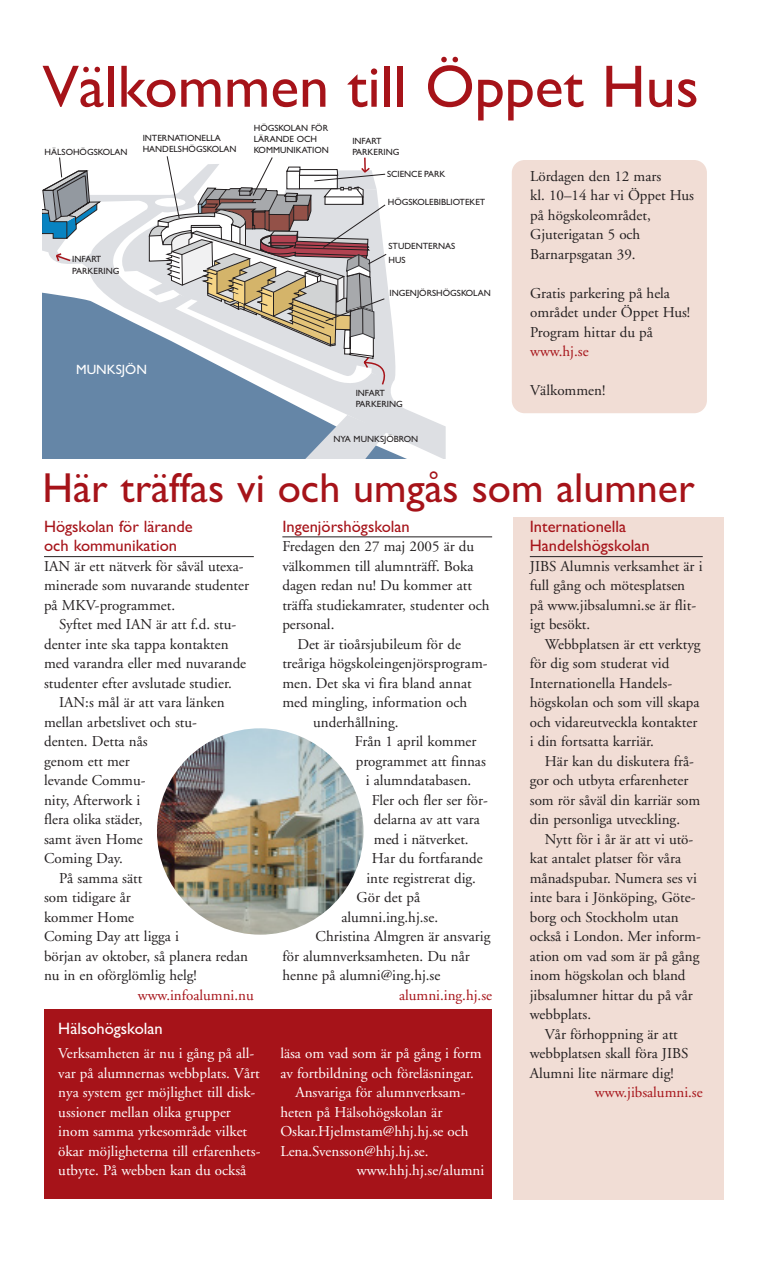
<style>
.page{position:relative;width:766px;height:1263px;background:#fff}
.page>*{position:absolute;margin:0;border:0;box-sizing:border-box;transform-origin:0 0}
.t1{font:60px "Gill Sans";color:#a61319}
.t2{font:42px "Gill Sans";color:#a61319}
.t3{font:16.5px/19.5px "Gill Sans";color:#a61319}
.t4{font:16.5px "Gill Sans";color:#fff}
.t5{font:15px/19.5px "Adobe Garamond";color:#231f20}
.t6{font:15px/19.5px "Adobe Garamond";color:#fff}
.t7{font:15px "Adobe Garamond";color:#a61319}
.t8{font:13.5px "Gill Sans";color:#fff}
.t9{font:9px/10.8px "Gill Sans";color:#231f20}
</style>
<div class="page">
<div style="left:513px;top:517px;width:210px;height:682px;background:#f1ddd5"></div>
<div style="left:45px;top:1009px;width:447px;height:190px;background:#a61319"></div>
<hr style="left:282px;top:537px;width:210px;height:1px;background:#231f20">
<hr style="left:44px;top:556px;width:210px;height:1px;background:#231f20">
<hr style="left:529px;top:556px;width:173px;height:1px;background:#231f20">
<img style="left:157px;top:728px;width:206px;height:207px;border-radius:50%">
<div style="left:43px;top:293px;width:45px;height:166px;background:#6586a7"></div>
<svg style="left:88px;top:195px;width:357px;height:264px"></svg>
<svg style="left:43px;top:157px;width:57px;height:112px"></svg>
<div style="left:511px;top:160px;width:195px;height:253px;background:#f1ddd5;border-radius:13px"></div>
<svg style="left:149px;top:156px;width:244px;height:230px"></svg>
<h1 class="t1" style="left:43px;top:66px;width:657px">Välkommen till Öppet Hus</h1>
<p class="t9" style="left:45px;top:148px;width:84px">HÄLSOHÖGSKOLAN</p>
<p class="t9" style="left:143px;top:134px;width:95px">INTERNATIONELLA<br>HANDELSHÖGSKOLAN</p>
<p class="t9" style="left:254px;top:124px;width:77px">HÖGSKOLAN FÖR<br>LÄRANDE OCH<br>KOMMUNIKATION</p>
<p class="t9" style="left:72px;top:254px;width:49px;line-height:12px">INFART<br>PARKERING</p>
<p class="t9" style="left:352px;top:136px;width:49px">INFART<br>PARKERING</p>
<p class="t9" style="left:387px;top:169px;width:60px">SCIENCE PARK</p>
<p class="t9" style="left:387px;top:198px;width:99px">HÖGSKOLEBIBLIOTEKET</p>
<p class="t9" style="left:388px;top:240px;width:68px;line-height:13.5px">STUDENTERNAS<br>HUS</p>
<p class="t9" style="left:389px;top:288px;width:103px">INGENJÖRSHÖGSKOLAN</p>
<p class="t8" style="left:76px;top:365px;width:72px">MUNKSJÖN</p>
<p class="t9" style="left:355px;top:389px;width:49px">INFART<br>PARKERING</p>
<p class="t9" style="left:333px;top:435px;width:86px">NYA MUNKSJÖBRON</p>
<p class="t5" style="left:530px;top:168px;width:165px">Lördagen den 12 mars<br>kl. 10–14 har vi Öppet Hus på högskoleområdet,<br>Gjuterigatan 5 och<br>Barnarpsgatan 39.</p>
<p class="t5" style="left:530px;top:285px;width:161px">Gratis parkering på hela området under Öppet Hus!<br>Program hittar du på</p>
<p class="t7" style="left:530px;top:345px;width:60px">www.hj.se</p>
<p class="t5" style="left:530px;top:382px;width:77px">Välkommen!</p>
<h2 class="t2" style="left:43px;top:473px;width:653px">Här träffas vi och umgås som alumner</h2>
<p class="t3" style="left:44px;top:518px;width:150px">Högskolan för lärande och kommunikation</p>
<p class="t5" style="left:44px;top:558px;width:206px">IAN är ett nätverk för såväl utexa&shy;minerade som nuvarande studenter på MKV-programmet.</p>
<p class="t5" style="left:59px;top:616px;width:178px">Syftet med IAN är att f.d. stu-</p>
<p class="t5" style="left:44px;top:636px;width:186px">denter inte ska tappa kontakten</p>
<p class="t5" style="left:44px;top:655px;width:204px">med varandra eller med nuvarande</p>
<p class="t5" style="left:44px;top:675px;width:189px">studenter efter avslutade studier.</p>
<p class="t5" style="left:59px;top:694px;width:167px">IAN:s mål är att vara länken</p>
<p class="t5" style="left:44px;top:714px;width:154px">mellan arbetslivet och stu-</p>
<p class="t5" style="left:44px;top:733px;width:105px">denten. Detta nås</p>
<p class="t5" style="left:44px;top:753px;width:87px">genom ett mer</p>
<p class="t5" style="left:44px;top:772px;width:103px">levande Commu-</p>
<p class="t5" style="left:44px;top:792px;width:98px">nity, Afterwork i</p>
<p class="t5" style="left:44px;top:811px;width:100px">flera olika städer,</p>
<p class="t5" style="left:44px;top:831px;width:100px">samt även Home</p>
<p class="t5" style="left:44px;top:850px;width:80px">Coming Day.</p>
<p class="t5" style="left:59px;top:870px;width:85px">På samma sätt</p>
<p class="t5" style="left:44px;top:889px;width:88px">som tidigare år</p>
<p class="t5" style="left:44px;top:909px;width:92px">kommer Home</p>
<p class="t5" style="left:44px;top:928px;width:136px">Coming Day att ligga i</p>
<p class="t5" style="left:44px;top:948px;width:205px">början av oktober, så planera redan</p>
<p class="t5" style="left:44px;top:967px;width:154px">nu in en oförglömlig helg!</p>
<p class="t7" style="left:138px;top:989px;width:117px">www.infoalumni.nu</p>
<p class="t4" style="left:58px;top:1022px;width:106px">Hälsohögskolan</p>
<p class="t3" style="left:282px;top:518px;width:129px">Ingenjörshögskolan</p>
<p class="t5" style="left:282px;top:538px;width:193px">Fredagen den 27 maj 2005 är du</p>
<p class="t5" style="left:282px;top:558px;width:193px">välkommen till alumnträff. Boka</p>
<p class="t5" style="left:282px;top:577px;width:191px">dagen redan nu! Du kommer att</p>
<p class="t5" style="left:282px;top:597px;width:208px">träffa studiekamrater, studenter och</p>
<p class="t5" style="left:282px;top:616px;width:54px">personal.</p>
<p class="t5" style="left:297px;top:636px;width:165px">Det är tioårsjubileum för de</p>
<p class="t5" style="left:282px;top:655px;width:207px">treåriga högskoleingenjörsprogram-</p>
<p class="t5" style="left:282px;top:675px;width:191px">men. Det ska vi fira bland annat</p>
<p class="t5" style="left:282px;top:694px;width:186px">med mingling, information och</p>
<p class="t5" style="left:313px;top:714px;width:87px">underhållning.</p>
<p class="t5" style="left:355px;top:733px;width:123px">Från 1 april kommer</p>
<p class="t5" style="left:355px;top:753px;width:132px">programmet att finnas</p>
<p class="t5" style="left:366px;top:772px;width:107px">i alumndatabasen.</p>
<p class="t5" style="left:371px;top:792px;width:118px">Fler och fler ser för-</p>
<p class="t5" style="left:374px;top:811px;width:107px">delarna av att vara</p>
<p class="t5" style="left:374px;top:831px;width:96px">med i nätverket.</p>
<p class="t5" style="left:372px;top:850px;width:112px">Har du fortfarande</p>
<p class="t5" style="left:366px;top:870px;width:111px">inte registrerat dig.</p>
<p class="t5" style="left:356px;top:889px;width:65px">Gör det på</p>
<p class="t5" style="left:341px;top:909px;width:98px">alumni.ing.hj.se.</p>
<p class="t5" style="left:315px;top:928px;width:176px">Christina Almgren är ansvarig</p>
<p class="t5" style="left:282px;top:948px;width:189px">för alumnverksamheten. Du når</p>
<p class="t5" style="left:282px;top:967px;width:159px">henne på alumni@ing.hj.se</p>
<p class="t7" style="left:399px;top:989px;width:94px">alumni.ing.hj.se</p>
<p class="t6" style="left:58px;top:1045px;width:204px">Verksamheten är nu i gång på all&shy;var på alumnernas webbplats. Vårt nya system ger möjlighet till disk&shy;ussioner mellan olika grupper inom samma yrkesområde vilket ökar möjligheterna till erfarenhets&shy;utbyte. På webben kan du också</p>
<p class="t6" style="left:280px;top:1045px;width:203px">läsa om vad som är på gång i form</p>
<p class="t6" style="left:280px;top:1065px;width:195px">av fortbildning och föreläsningar.</p>
<p class="t6" style="left:295px;top:1084px;width:172px">Ansvariga för alumnverksam-</p>
<p class="t6" style="left:280px;top:1104px;width:163px">heten på Hälsohögskolan är</p>
<p class="t6" style="left:280px;top:1123px;width:190px">Oskar.Hjelmstam@hhj.hj.se och</p>
<p class="t6" style="left:280px;top:1143px;width:150px">Lena.Svensson@hhj.hj.se.</p>
<p class="t6" style="left:357px;top:1162px;width:129px">www.hhj.hj.se/alumni</p>
<p class="t3" style="left:529px;top:518px;width:121px">Internationella<br>Handelshögskolan</p>
<p class="t5" style="left:529px;top:558px;width:174px">JIBS Alumnis verksamhet är i full gång och mötesplatsen på www.jibsalumni.se är flit&shy;igt besökt.</p>
<p class="t5" style="left:529px;top:636px;width:172px;text-indent:15px">Webbplatsen är ett verktyg för dig som studerat vid<br>Internationella Handels&shy;högskolan och som vill skapa och vidareutveckla kontakter i din fortsatta karriär.</p>
<p class="t5" style="left:529px;top:753px;width:172px;text-indent:15px">Här kan du diskutera frå&shy;gor och utbyta erfarenheter som rör såväl din karriär som din personliga utveckling.</p>
<p class="t5" style="left:544px;top:831px;width:150px">Nytt för i år är att vi utö-</p>
<p class="t5" style="left:529px;top:850px;width:153px">kat antalet platser för våra</p>
<p class="t5" style="left:529px;top:870px;width:169px">månadspubar. Numera ses vi</p>
<p class="t5" style="left:529px;top:889px;width:167px">inte bara i Jönköping, Göte-</p>
<p class="t5" style="left:529px;top:909px;width:150px">borg och Stockholm utan</p>
<p class="t5" style="left:529px;top:928px;width:172px">också i London. Mer inform-</p>
<p class="t5" style="left:529px;top:948px;width:171px">ation om vad som är på gång</p>
<p class="t5" style="left:529px;top:967px;width:157px">inom högskolan och bland</p>
<p class="t5" style="left:529px;top:987px;width:164px">jibsalumner hittar du på vår</p>
<p class="t5" style="left:529px;top:1006px;width:63px">webbplats.</p>
<p class="t5" style="left:544px;top:1026px;width:134px">Vår förhoppning är att</p>
<p class="t5" style="left:529px;top:1045px;width:160px">webbplatsen skall föra JIBS</p>
<p class="t5" style="left:529px;top:1065px;width:145px">Alumni lite närmare dig!</p>
<p class="t7" style="left:594px;top:1086px;width:109px">www.jibsalumni.se</p>
</div>
